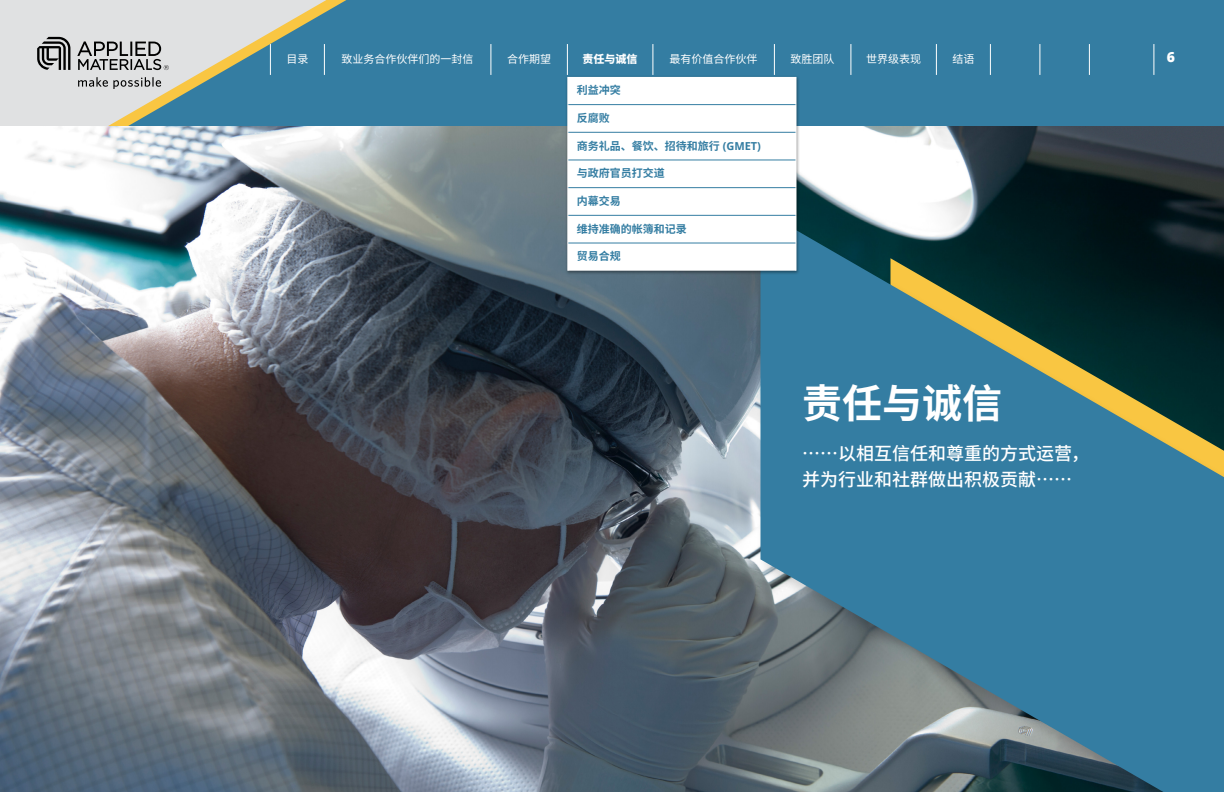
<style>
.page{position:relative;width:1224px;height:792px;background:#fff}
.page>*{position:absolute;margin:0;border:0;box-sizing:border-box;transform-origin:0 0}
.t1{font:700 40px "Source Han Sans CN";color:#fff}
.t2{font:500 18px/26px "Source Han Sans CN";color:#fff}
.t3{font:800 14px "Open Sans";color:#fff}
.t4{font:700 11px "Source Han Sans CN";color:#347da2}
.t5{font:11px "Source Han Sans CN";color:#fff}
.t6{font:800 11px "Source Han Sans CN";color:#fff}
.s1{font-family:"Open Sans"}
</style>
<div class="page">
<div style="left:0;top:0;width:1224px;height:126px;background:#347da2"></div>
<svg style="left:0;top:0;width:333px;height:126px;fill:#e0e1e2"></svg>
<svg style="left:78px;top:77px;width:83px;height:12px"></svg>
<svg style="left:37px;top:37px;width:33px;height:33px"></svg>
<svg style="left:77px;top:41px;width:92px;height:29px;background:#9fa0a0"></svg>
<img style="left:0;top:126px;width:1224px;height:666px">
<svg style="left:760px;top:210px;width:464px;height:582px;background:#3d6f82"></svg>
<div style="left:565px;top:75px;width:236px;height:200px;background:#000;opacity:.4"></div>
<svg style="left:568px;top:77px;width:228px;height:194px"></svg>
<svg style="left:567px;top:77px;width:1px;height:194px"></svg>
<svg style="left:796px;top:77px;width:1px;height:194px"></svg>
<hr style="left:568px;top:104px;width:227px;height:1px;background:#347da2">
<hr style="left:568px;top:132px;width:227px;height:1px;background:#347da2">
<hr style="left:568px;top:160px;width:227px;height:1px;background:#347da2">
<hr style="left:568px;top:187px;width:227px;height:1px;background:#347da2">
<hr style="left:568px;top:215px;width:227px;height:1px;background:#347da2">
<hr style="left:568px;top:243px;width:227px;height:1px;background:#347da2">
<hr style="left:270px;top:44px;width:1px;height:31px;background:#fff">
<hr style="left:324px;top:44px;width:1px;height:31px;background:#fff">
<hr style="left:491px;top:44px;width:1px;height:31px;background:#fff">
<hr style="left:567px;top:44px;width:1px;height:31px;background:#fff">
<hr style="left:653px;top:44px;width:1px;height:31px;background:#fff">
<hr style="left:774px;top:44px;width:1px;height:31px;background:#fff">
<hr style="left:851px;top:44px;width:1px;height:31px;background:#fff">
<hr style="left:936px;top:44px;width:1px;height:31px;background:#fff">
<hr style="left:990px;top:44px;width:1px;height:31px;background:#fff">
<hr style="left:1040px;top:44px;width:1px;height:31px;background:#fff">
<hr style="left:1089px;top:44px;width:1px;height:31px;background:#fff">
<hr style="left:1154px;top:44px;width:1px;height:31px;background:#fff">
<p class="t5" style="left:286px;top:53px;width:23px">目录</p>
<p class="t5" style="left:342px;top:53px;width:133px">致业务合作伙伴们的一封信</p>
<p class="t5" style="left:507px;top:53px;width:46px">合作期望</p>
<p class="t6" style="left:583px;top:53px;width:56px">责任与诚信</p>
<p class="t5" style="left:670px;top:53px;width:89px">最有价值合作伙伴</p>
<p class="t5" style="left:791px;top:53px;width:45px">致胜团队</p>
<p class="t5" style="left:866px;top:53px;width:56px">世界级表现</p>
<p class="t5" style="left:952px;top:53px;width:23px">结语</p>
<p class="t4" style="left:577px;top:84px;width:45px">利益冲突</p>
<p class="t4" style="left:577px;top:112px;width:34px">反腐败</p>
<p class="t4" style="left:577px;top:139px;width:186px">商务礼品、餐饮、招待和旅行 <span class="s1">(GMET)</span></p>
<p class="t4" style="left:577px;top:167px;width:89px">与政府官员打交道</p>
<p class="t4" style="left:577px;top:195px;width:45px">内幕交易</p>
<p class="t4" style="left:577px;top:222px;width:111px">维持准确的帐簿和记录</p>
<p class="t4" style="left:577px;top:250px;width:45px">贸易合规</p>
<h1 class="t1" style="left:802px;top:381px;width:201px">责任与诚信</h1>
<h2 class="t2" style="left:802px;top:441px;width:288px">……以相互信任和尊重的方式运营，并为行业和社群做出积极贡献……</h2>
<p class="t3" style="left:1167px;top:46px;width:10px">6</p>
</div>
